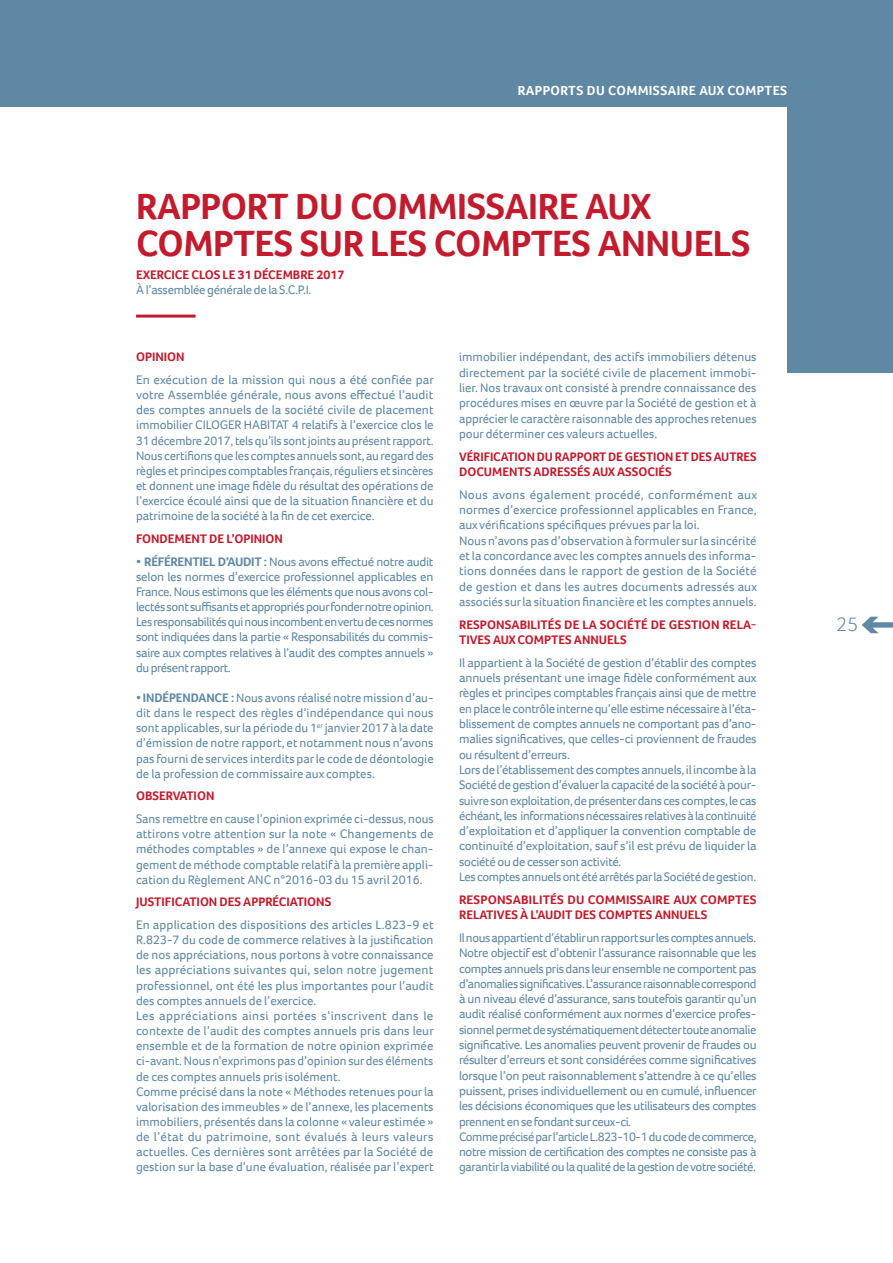
<style>
.page{position:relative;width:893px;height:1263px;background:#fff}
.page>*{position:absolute;margin:0;border:0;box-sizing:border-box;transform-origin:0 0}
.t1{font:700 37.5px/37.5px "Foco";letter-spacing:-.01em;color:#c21b2d}
.t2{font:300 20.25px "Foco";color:#5f88a4}
.t3{font:700 13.5px "Foco";letter-spacing:.03em;color:#fff}
.t4{font:12.75px/15.1px "Foco";letter-spacing:-.015em;color:#5f88a4;text-align:justify}
.t5{font:700 12.75px/15.3px "Foco";color:#c21b2d}
.s1{font-weight:700}
</style>
<div class="page">
<div style="left:0;top:0;width:893px;height:106px;background:#5f88a4"></div>
<div style="left:787px;top:0;width:106px;height:372px;background:#5f88a4"></div>
<svg style="left:862px;top:617px;width:31px;height:16px"></svg>
<hr style="left:136px;top:315px;width:60px;height:3px;background:#c21b2d">
<p class="t3" style="left:518px;top:82px;width:271px">RAPPORTS DU COMMISSAIRE AUX COMPTES</p>
<h1 class="t1" style="left:136px;top:187px;width:616px">RAPPORT DU COMMISSAIRE AUX<br>COMPTES SUR LES COMPTES ANNUELS</h1>
<p class="t5" style="left:136px;top:267px;width:210px">EXERCICE CLOS LE 31 DÉCEMBRE 2017</p>
<p class="t4" style="left:136px;top:282px;width:177px">À l’assemblée générale de la S.C.P.I.</p>
<p class="t5" style="left:136px;top:349px;width:50px">OPINION</p>
<p class="t4" style="left:136px;top:372px;width:299px">En exécution de la mission qui nous a été confiée par votre Assemblée générale, nous avons effectué l’audit des comptes annuels de la société civile de placement immobilier CILOGER HABITAT 4 relatifs à l’exercice clos le 31 décembre 2017, tels qu’ils sont joints au présent rapport.<br>Nous certifions que les comptes annuels sont, au regard des règles et principes comptables français, réguliers et sincères et donnent une image fidèle du résultat des opérations de l’exercice écoulé ainsi que de la situation financière et du patrimoine de la société à la fin de cet exercice.</p>
<p class="t5" style="left:136px;top:531px;width:148px">FONDEMENT DE L’OPINION</p>
<p class="t4" style="left:136px;top:554px;width:299px"><span class="s1">• RÉFÉRENTIEL D’AUDIT :</span> Nous avons effectué notre audit selon les normes d’exercice professionnel applicables en France. Nous estimons que les éléments que nous avons col&shy;lectés sont suffisants et appropriés pour fonder notre opinion.<br>Les responsabilités qui nous incombent en vertu de ces normes sont indiquées dans la partie « Responsabilités du commis&shy;saire aux comptes relatives à l’audit des comptes annuels » du présent rapport.</p>
<p class="t4" style="left:136px;top:690px;width:299px"><span class="s1">• INDÉPENDANCE :</span> Nous avons réalisé notre mission d’au&shy;dit dans le respect des règles d’indépendance qui nous sont applicables, sur la période du 1<sup>er</sup> janvier 2017 à la date d’émission de notre rapport, et notamment nous n’avons pas fourni de services interdits par le code de déontologie de la profession de commissaire aux comptes.</p>
<p class="t5" style="left:136px;top:788px;width:80px">OBSERVATION</p>
<p class="t4" style="left:136px;top:811px;width:299px">Sans remettre en cause l’opinion exprimée ci-dessus, nous attirons votre attention sur la note « Changements de méthodes comptables » de l’annexe qui expose le chan&shy;gement de méthode comptable relatif à la première appli&shy;cation du Règlement ANC n°2016-03 du 15 avril 2016.</p>
<p class="t5" style="left:136px;top:894px;width:197px">JUSTIFICATION DES APPRÉCIATIONS</p>
<p class="t4" style="left:136px;top:917px;width:299px;text-align:left">En application des dispositions des articles L.823-9 et R.823-7 du code de commerce relatives à la justification de nos appréciations, nous portons à votre connaissance les appréciations suivantes qui, selon notre jugement professionnel, ont été les plus importantes pour l’audit des comptes annuels de l’exercice.<br>Les appréciations ainsi portées s’inscrivent dans le contexte de l’audit des comptes annuels pris dans leur ensemble et de la formation de notre opinion exprimée ci-avant. Nous n’exprimons pas d’opinion sur des éléments de ces comptes annuels pris isolément.<br>Comme précisé dans la note « Méthodes retenues pour la valorisation des immeubles » de l’annexe, les placements immobiliers, présentés dans la colonne « valeur estimée » de l’état du patrimoine, sont évalués à leurs valeurs actuelles. Ces dernières sont arrêtées par la Société de gestion sur la base d’une évaluation, réalisée par l’expert</p>
<p class="t4" style="left:459px;top:349px;width:299px">immobilier indépendant, des actifs immobiliers détenus directement par la société civile de placement immobi&shy;lier. Nos travaux ont consisté à prendre connaissance des procédures mises en œuvre par la Société de gestion et à apprécier le caractère raisonnable des approches retenues pour déterminer ces valeurs actuelles.</p>
<p class="t5" style="left:459px;top:449px;width:299px">VÉRIFICATION DU RAPPORT DE GESTION ET DES AUTRES<br>DOCUMENTS ADRESSÉS AUX ASSOCIÉS</p>
<p class="t4" style="left:459px;top:487px;width:300px;text-align:left">Nous avons également procédé, conformément aux normes d’exercice professionnel applicables en France, aux vérifications spécifiques prévues par la loi.<br>Nous n’avons pas d’observation à formuler sur la sincérité et la concordance avec les comptes annuels des informa&shy;tions données dans le rapport de gestion de la Société de gestion et dans les autres documents adressés aux associés sur la situation financière et les comptes annuels.</p>
<p class="t5" style="left:459px;top:617px;width:299px">RESPONSABILITÉS DE LA SOCIÉTÉ DE GESTION RELA-<br>TIVES AUX COMPTES ANNUELS</p>
<p class="t4" style="left:459px;top:655px;width:299px;text-align:left">Il appartient à la Société de gestion d’établir des comptes annuels présentant une image fidèle conformément aux règles et principes comptables français ainsi que de mettre en place le contrôle interne qu’elle estime nécessaire à l’éta&shy;blissement de comptes annuels ne comportant pas d’ano&shy;malies significatives, que celles-ci proviennent de fraudes ou résultent d’erreurs.<br>Lors de l’établissement des comptes annuels, il incombe à la Société de gestion d’évaluer la capacité de la société à pour&shy;suivre son exploitation, de présenter dans ces comptes, le cas échéant, les informations nécessaires relatives à la continuité d’exploitation et d’appliquer la convention comptable de continuité d’exploitation, sauf s’il est prévu de liquider la société ou de cesser son activité.<br>Les comptes annuels ont été arrêtés par la Société de gestion.</p>
<p class="t5" style="left:459px;top:892px;width:299px">RESPONSABILITÉS DU COMMISSAIRE AUX COMPTES<br>RELATIVES À L’AUDIT DES COMPTES ANNUELS</p>
<p class="t4" style="left:459px;top:930px;width:299px;text-align:left">Il nous appartient d’établir un rapport sur les comptes annuels.<br>Notre objectif est d’obtenir l’assurance raisonnable que les comptes annuels pris dans leur ensemble ne comportent pas d’anomalies significatives. L’assurance raisonnable correspond à un niveau élevé d’assurance, sans toutefois garantir qu’un audit réalisé conformément aux normes d’exercice profes&shy;sionnel permet de systématiquement détecter toute anomalie significative. Les anomalies peuvent provenir de fraudes ou résulter d’erreurs et sont considérées comme significatives lorsque l’on peut raisonnablement s’attendre à ce qu’elles puissent, prises individuellement ou en cumulé, influencer les décisions économiques que les utilisateurs des comptes prennent en se fondant sur ceux-ci.<br>Comme précisé par l’article L.823-10-1 du code de commerce, notre mission de certification des comptes ne consiste pas à garantir la viabilité ou la qualité de la gestion de votre société.</p>
<h2 class="t2" style="left:837px;top:611px;width:23px">25</h2>
</div>
